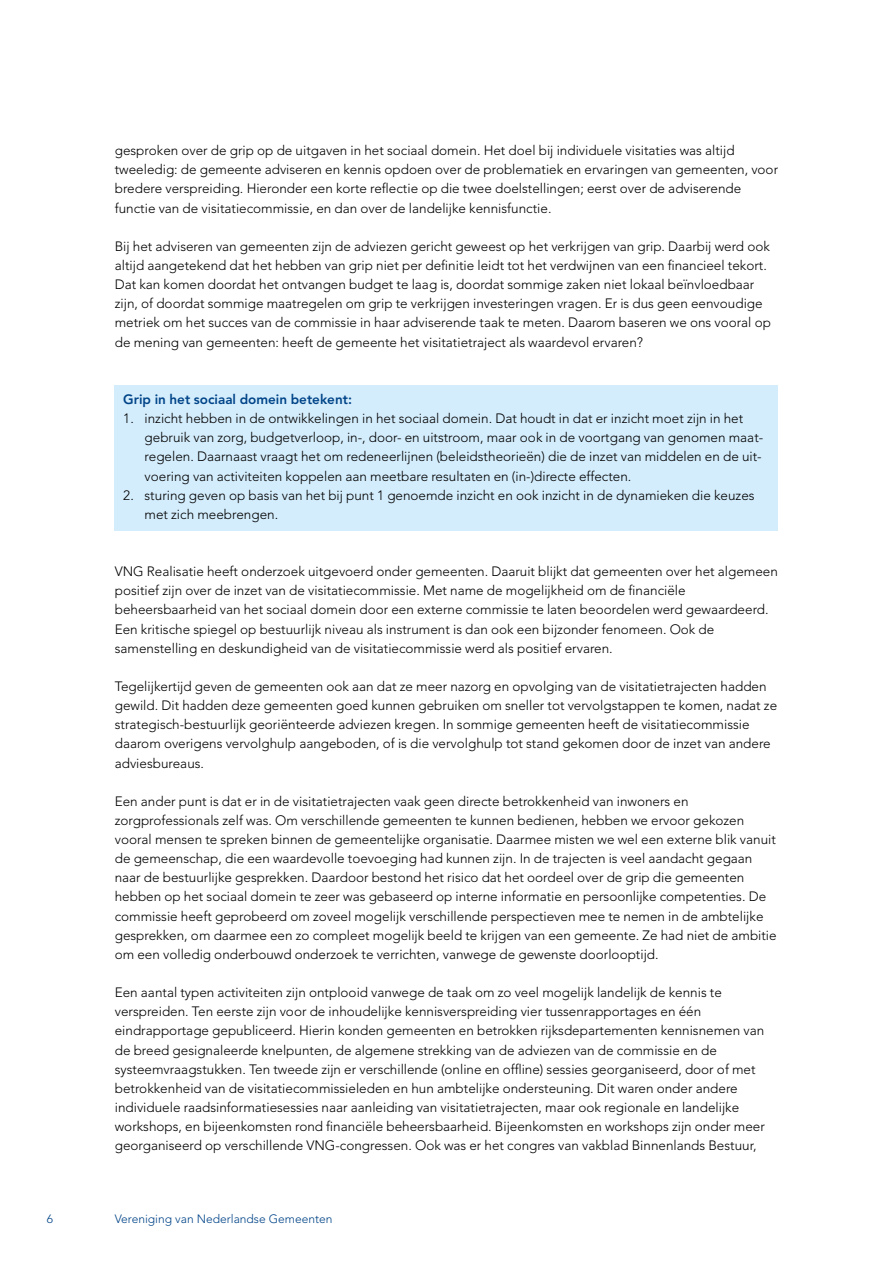
<style>
.page{position:relative;width:893px;height:1263px;background:#fff}
.page>*{position:absolute;margin:0;border:0;box-sizing:border-box;transform-origin:0 0}
.VNG_-_Broodtekst{font:300 13.5px/19.2px "Avenir LT Std";color:#000}
.tabel_arceer_kop{font:800 13.5px "Avenir LT Std";color:#048}
.t1{font:300 12px "Avenir LT Std";color:#048}
</style>
<div class="page">
<div style="left:115px;top:385px;width:663px;height:31px;background:#d4edfc"></div>
<div style="left:115px;top:404px;width:663px;height:88px;background:#d4edfc"></div>
<div style="left:115px;top:481px;width:663px;height:50px;background:#d4edfc"></div>
<p class="VNG_-_Broodtekst" style="left:115px;top:141px;width:665px">gesproken over de grip op de uitgaven in het sociaal domein. Het doel bij individuele visitaties was altijd tweeledig: de gemeente adviseren en kennis opdoen over de problematiek en ervaringen van gemeenten, voor bredere verspreiding. Hieronder een korte reflectie op die twee doelstellingen; eerst over de adviserende functie van de visitatiecommissie, en dan over de landelijke kennisfunctie.</p>
<p class="VNG_-_Broodtekst" style="left:115px;top:237px;width:658px">Bij het adviseren van gemeenten zijn de adviezen gericht geweest op het verkrijgen van grip. Daarbij werd ook altijd aangetekend dat het hebben van grip niet per definitie leidt tot het verdwijnen van een financieel tekort.<br>Dat kan komen doordat het ontvangen budget te laag is, doordat sommige zaken niet lokaal beïnvloedbaar zijn, of doordat sommige maatregelen om grip te verkrijgen investeringen vragen. Er is dus geen eenvoudige metriek om het succes van de commissie in haar adviserende taak te meten. Daarom baseren we ons vooral op de mening van gemeenten: heeft de gemeente het visitatietraject als waardevol ervaren?</p>
<p class="tabel_arceer_kop" style="left:123px;top:391px;width:230px">Grip in het sociaal domein betekent:</p>
<p class="VNG_-_Broodtekst" style="left:145px;top:409px;width:620px;text-indent:-21px">1. inzicht hebben in de ontwikkelingen in het sociaal domein. Dat houdt in dat er inzicht moet zijn in het gebruik van zorg, budgetverloop, in-, door- en uitstroom, maar ook in de voortgang van genomen maat&shy;regelen. Daarnaast vraagt het om redeneerlijnen (beleidstheorieën) die de inzet van middelen en de uit&shy;voering van activiteiten koppelen aan meetbare resultaten en (in-)directe effecten.</p>
<p class="VNG_-_Broodtekst" style="left:145px;top:485px;width:611px;text-indent:-21px">2. sturing geven op basis van het bij punt 1 genoemde inzicht en ook inzicht in de dynamieken die keuzes met zich meebrengen.</p>
<p class="VNG_-_Broodtekst" style="left:115px;top:562px;width:665px">VNG Realisatie heeft onderzoek uitgevoerd onder gemeenten. Daaruit blijkt dat gemeenten over het algemeen positief zijn over de inzet van de visitatiecommissie. Met name de mogelijkheid om de financiële beheersbaarheid van het sociaal domein door een externe commissie te laten beoordelen werd gewaardeerd.<br>Een kritische spiegel op bestuurlijk niveau als instrument is dan ook een bijzonder fenomeen. Ook de samenstelling en deskundigheid van de visitatiecommissie werd als positief ervaren.</p>
<p class="VNG_-_Broodtekst" style="left:115px;top:677px;width:664px">Tegelijkertijd geven de gemeenten ook aan dat ze meer nazorg en opvolging van de visitatietrajecten hadden gewild. Dit hadden deze gemeenten goed kunnen gebruiken om sneller tot vervolgstappen te komen, nadat ze strategisch-bestuurlijk georiënteerde adviezen kregen. In sommige gemeenten heeft de visitatiecommissie daarom overigens vervolghulp aangeboden, of is die vervolghulp tot stand gekomen door de inzet van andere adviesbureaus.</p>
<p class="VNG_-_Broodtekst" style="left:115px;top:792px;width:663px">Een ander punt is dat er in de visitatietrajecten vaak geen directe betrokkenheid van inwoners en zorgprofessionals zelf was. Om verschillende gemeenten te kunnen bedienen, hebben we ervoor gekozen vooral mensen te spreken binnen de gemeentelijke organisatie. Daarmee misten we wel een externe blik vanuit de gemeenschap, die een waardevolle toevoeging had kunnen zijn. In de trajecten is veel aandacht gegaan naar de bestuurlijke gesprekken. Daardoor bestond het risico dat het oordeel over de grip die gemeenten hebben op het sociaal domein te zeer was gebaseerd op interne informatie en persoonlijke competenties. De commissie heeft geprobeerd om zoveel mogelijk verschillende perspectieven mee te nemen in de ambtelijke gesprekken, om daarmee een zo compleet mogelijk beeld te krijgen van een gemeente. Ze had niet de ambitie om een volledig onderbouwd onderzoek te verrichten, vanwege de gewenste doorlooptijd.</p>
<p class="VNG_-_Broodtekst" style="left:115px;top:983px;width:651px">Een aantal typen activiteiten zijn ontplooid vanwege de taak om zo veel mogelijk landelijk de kennis te verspreiden. Ten eerste zijn voor de inhoudelijke kennisverspreiding vier tussenrapportages en één eindrapportage gepubliceerd. Hierin konden gemeenten en betrokken rijksdepartementen kennisnemen van de breed gesignaleerde knelpunten, de algemene strekking van de adviezen van de commissie en de systeemvraagstukken. Ten tweede zijn er verschillende (online en offline) sessies georganiseerd, door of met betrokkenheid van de visitatiecommissieleden en hun ambtelijke ondersteuning. Dit waren onder andere individuele raadsinformatiesessies naar aanleiding van visitatietrajecten, maar ook regionale en landelijke workshops, en bijeenkomsten rond financiële beheersbaarheid. Bijeenkomsten en workshops zijn onder meer georganiseerd op verschillende VNG-congressen. Ook was er het congres van vakblad Binnenlands Bestuur,</p>
<p class="t1" style="left:47px;top:1211px;width:8px">6</p>
<p class="t1" style="left:115px;top:1211px;width:219px">Vereniging van Nederlandse Gemeenten</p>
</div>
